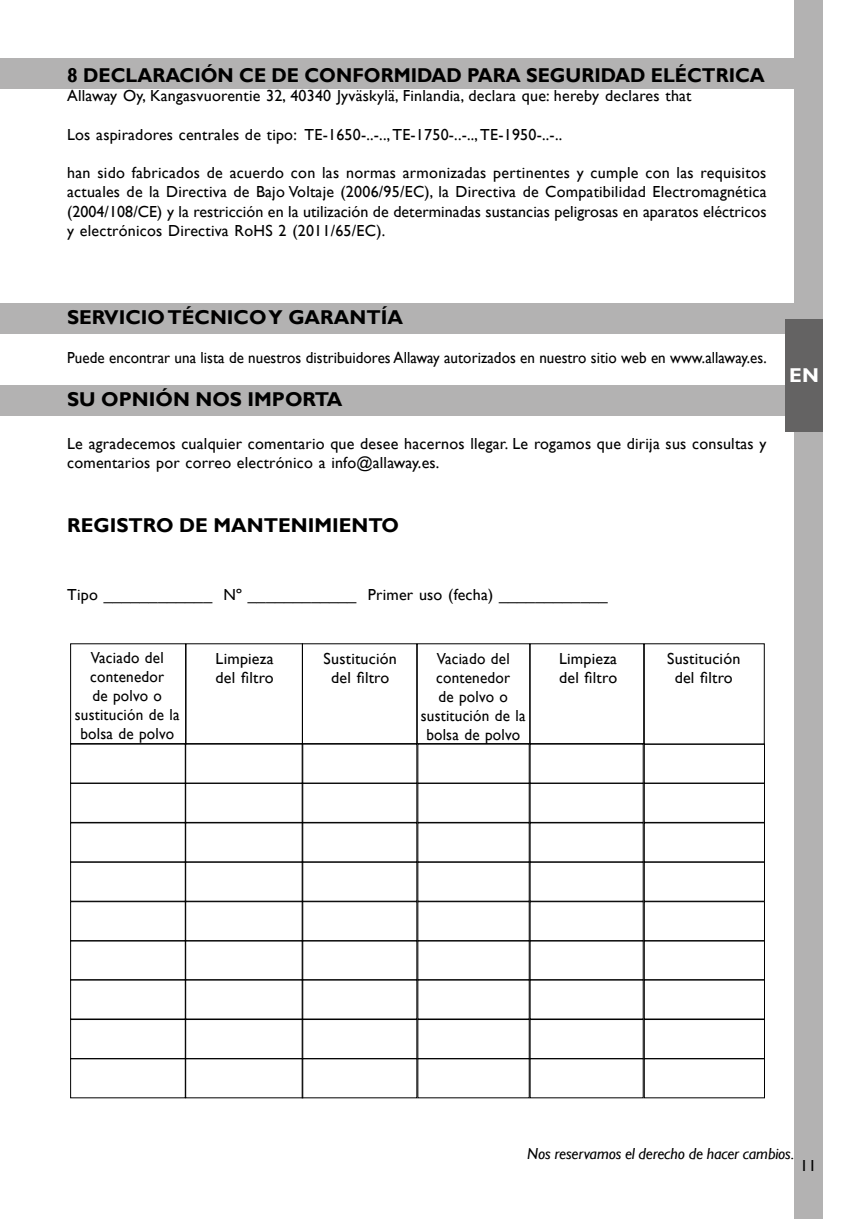
<style>
.page{position:relative;width:868px;height:1219px;background:#fff}
.page>*{position:absolute;margin:0;border:0;box-sizing:border-box;transform-origin:0 0}
.t1{font:700 20px "Gill Sans";color:#000}
.t2{font:700 20px "Gill Sans";color:#000;scale:.96 1}
.t3{font:700 20px "Gill Sans";color:#fff}
.t4{font:16px/19.2px "Gill Sans";letter-spacing:.015em;color:#000}
.t5{font:16px/19.2px "Gill Sans";letter-spacing:.015em;color:#000;text-align:center;scale:.95 1}
.t6{font:16px "Gill Sans";letter-spacing:.015em;color:#000;scale:.94 1}
.t7{font:italic 16px "Gill Sans";letter-spacing:-.01em;color:#000}
</style>
<div class="page">
<div style="left:794px;top:0;width:28px;height:1219px;background:#b3b2b2"></div>
<div style="left:0;top:386px;width:801px;height:30px;background:#b3b2b2"></div>
<div style="left:0;top:304px;width:799px;height:30px;background:#b3b2b2"></div>
<div style="left:0;top:58px;width:799px;height:30px;background:#b3b2b2"></div>
<div style="left:785px;top:319px;width:37px;height:113px;background:#646363"></div>
<div style="left:70px;top:643px;width:116px;height:101px;border:1px solid #000"></div>
<div style="left:185px;top:643px;width:118px;height:101px;border:1px solid #000"></div>
<div style="left:302px;top:643px;width:115px;height:101px;border:1px solid #000"></div>
<div style="left:416px;top:643px;width:114px;height:101px;border:1px solid #000"></div>
<div style="left:529px;top:643px;width:115px;height:101px;border:1px solid #000"></div>
<div style="left:643px;top:643px;width:121px;height:102px;border:1px solid #000"></div>
<div style="left:643px;top:744px;width:121px;height:40px;border:1px solid #000"></div>
<div style="left:70px;top:783px;width:116px;height:40px;border:1px solid #000"></div>
<div style="left:185px;top:783px;width:118px;height:40px;border:1px solid #000"></div>
<div style="left:301px;top:783px;width:116px;height:40px;border:1px solid #000"></div>
<div style="left:417px;top:783px;width:112px;height:40px;border:1px solid #000"></div>
<div style="left:529px;top:783px;width:114px;height:40px;border:1px solid #000"></div>
<div style="left:643px;top:783px;width:121px;height:40px;border:1px solid #000"></div>
<div style="left:70px;top:822px;width:116px;height:41px;border:1px solid #000"></div>
<div style="left:185px;top:822px;width:118px;height:41px;border:1px solid #000"></div>
<div style="left:301px;top:822px;width:116px;height:41px;border:1px solid #000"></div>
<div style="left:417px;top:822px;width:112px;height:41px;border:1px solid #000"></div>
<div style="left:529px;top:822px;width:114px;height:41px;border:1px solid #000"></div>
<div style="left:643px;top:822px;width:121px;height:41px;border:1px solid #000"></div>
<div style="left:70px;top:861px;width:116px;height:41px;border:1px solid #000"></div>
<div style="left:185px;top:861px;width:118px;height:41px;border:1px solid #000"></div>
<div style="left:301px;top:861px;width:116px;height:41px;border:1px solid #000"></div>
<div style="left:417px;top:861px;width:112px;height:41px;border:1px solid #000"></div>
<div style="left:529px;top:861px;width:114px;height:41px;border:1px solid #000"></div>
<div style="left:643px;top:861px;width:121px;height:41px;border:1px solid #000"></div>
<div style="left:70px;top:901px;width:116px;height:40px;border:1px solid #000"></div>
<div style="left:185px;top:901px;width:118px;height:40px;border:1px solid #000"></div>
<div style="left:301px;top:901px;width:116px;height:40px;border:1px solid #000"></div>
<div style="left:417px;top:901px;width:112px;height:40px;border:1px solid #000"></div>
<div style="left:529px;top:901px;width:114px;height:40px;border:1px solid #000"></div>
<div style="left:643px;top:901px;width:121px;height:40px;border:1px solid #000"></div>
<div style="left:70px;top:940px;width:116px;height:40px;border:1px solid #000"></div>
<div style="left:185px;top:940px;width:118px;height:40px;border:1px solid #000"></div>
<div style="left:301px;top:940px;width:116px;height:40px;border:1px solid #000"></div>
<div style="left:417px;top:940px;width:112px;height:40px;border:1px solid #000"></div>
<div style="left:529px;top:940px;width:114px;height:40px;border:1px solid #000"></div>
<div style="left:643px;top:940px;width:121px;height:40px;border:1px solid #000"></div>
<div style="left:70px;top:979px;width:116px;height:40px;border:1px solid #000"></div>
<div style="left:185px;top:979px;width:118px;height:40px;border:1px solid #000"></div>
<div style="left:301px;top:979px;width:116px;height:40px;border:1px solid #000"></div>
<div style="left:417px;top:979px;width:112px;height:40px;border:1px solid #000"></div>
<div style="left:529px;top:979px;width:114px;height:40px;border:1px solid #000"></div>
<div style="left:643px;top:979px;width:121px;height:40px;border:1px solid #000"></div>
<div style="left:70px;top:1019px;width:116px;height:40px;border:1px solid #000"></div>
<div style="left:185px;top:1019px;width:118px;height:40px;border:1px solid #000"></div>
<div style="left:301px;top:1019px;width:116px;height:40px;border:1px solid #000"></div>
<div style="left:417px;top:1019px;width:112px;height:40px;border:1px solid #000"></div>
<div style="left:529px;top:1019px;width:114px;height:40px;border:1px solid #000"></div>
<div style="left:643px;top:1019px;width:121px;height:40px;border:1px solid #000"></div>
<div style="left:70px;top:1058px;width:116px;height:40px;border:1px solid #000"></div>
<div style="left:185px;top:1058px;width:118px;height:40px;border:1px solid #000"></div>
<div style="left:301px;top:1058px;width:116px;height:40px;border:1px solid #000"></div>
<div style="left:417px;top:1058px;width:112px;height:40px;border:1px solid #000"></div>
<div style="left:529px;top:1058px;width:114px;height:40px;border:1px solid #000"></div>
<div style="left:643px;top:1058px;width:121px;height:40px;border:1px solid #000"></div>
<p class="t2" style="left:67px;top:63px;width:728px">8 DECLARACIÓN CE DE CONFORMIDAD PARA SEGURIDAD ELÉCTRICA</p>
<p class="t4" style="left:67px;top:87px;width:626px">Allaway Oy, Kangasvuorentie 32, 40340 Jyväskylä, Finlandia, declara que: hereby declares that</p>
<p class="t4" style="left:67px;top:125px;width:496px">Los aspiradores centrales de tipo: TE-1650-..-.., TE-1750-..-.., TE-1950-..-..</p>
<p class="t4" style="left:67px;top:164px;width:700px;text-align:justify">han sido fabricados de acuerdo con las normas armonizadas pertinentes y cumple con las requisitos actuales de la Directiva de Bajo Voltaje (2006/95/EC), la Directiva de Compatibilidad Electromagnética (2004/108/CE) y la restricción en la utilización de determinadas sustancias peligrosas en aparatos eléctricos y electrónicos Directiva RoHS 2 (2011/65/EC).</p>
<p class="t1" style="left:67px;top:305px;width:337px">SERVICIO TÉCNICO Y GARANTÍA</p>
<p class="t6" style="left:67px;top:348px;width:745px">Puede encontrar una lista de nuestros distribuidores Allaway autorizados en nuestro sitio web en www.allaway.es.</p>
<p class="t1" style="left:67px;top:387px;width:277px">SU OPNIÓN NOS IMPORTA</p>
<p class="t4" style="left:67px;top:434px;width:700px">Le agradecemos cualquier comentario que desee hacernos llegar. Le rogamos que dirija sus consultas y comentarios por correo electrónico a info@allaway.es.</p>
<p class="t1" style="left:67px;top:514px;width:333px">REGISTRO DE MANTENIMIENTO</p>
<p class="t4" style="left:67px;top:585px;width:542px">Tipo ____________ Nº ____________ Primer uso (fecha) ____________</p>
<p class="t5" style="left:75px;top:648px;width:112px">Vaciado del contenedor<br>de polvo o sustitución de la bolsa de polvo</p>
<p class="t4" style="left:215px;top:649px;width:60px">Limpieza del filtro</p>
<p class="t4" style="left:323px;top:649px;width:75px;text-align:center">Sustitución del filtro</p>
<p class="t5" style="left:421px;top:649px;width:112px">Vaciado del contenedor<br>de polvo o sustitución de la bolsa de polvo</p>
<p class="t4" style="left:559px;top:649px;width:60px">Limpieza del filtro</p>
<p class="t4" style="left:667px;top:649px;width:75px;text-align:center">Sustitución del filtro</p>
<p class="t3" style="left:789px;top:363px;width:31px">EN</p>
<p class="t7" style="left:527px;top:1144px;width:268px">Nos reservamos el derecho de hacer cambios.</p>
<p class="t4" style="left:800px;top:1156px;width:18px">11</p>
</div>
